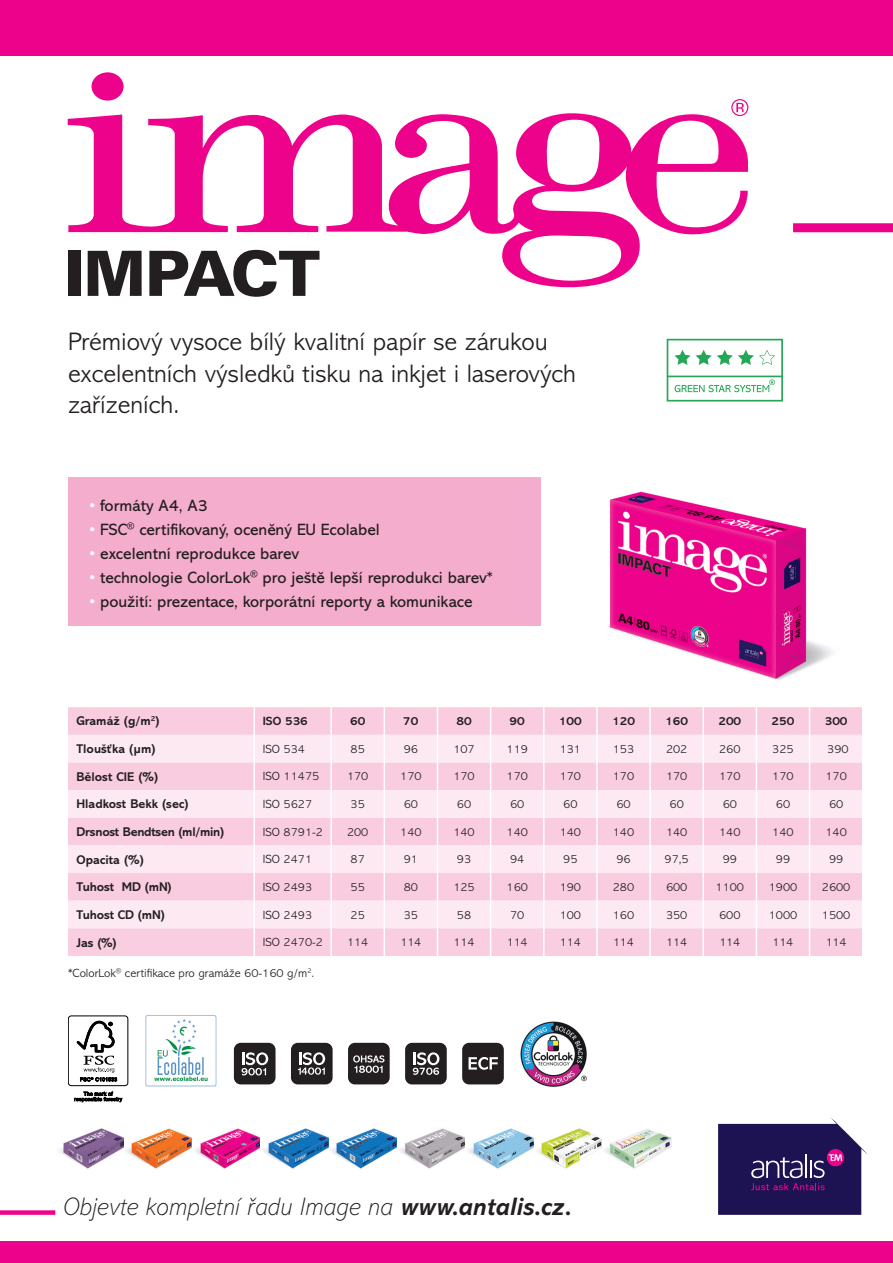
<style>
.page{position:relative;width:893px;height:1263px;background:#fff}
.page>*{position:absolute;margin:0;border:0;box-sizing:border-box;transform-origin:0 0}
.t1{font:300 25.5px/31.5px "Abadi MT Pro";color:#231f20}
.t2{font:italic 200 25.5px "Abadi MT Pro";color:#231f20}
.t3{font:16.5px "Abadi MT Pro";color:#231f20}
.t4{font:700 12.75px "Abadi MT Pro";color:#231f20}
.t5{font:700 12.75px "Abadi MT Pro";letter-spacing:-.02em;color:#231f20}
.t6{font:300 12px "Abadi MT Pro";color:#231f20}
.t7{font:700 12px "Abadi MT Pro";color:#231f20}
.s1{color:#fff}
.s2{font-weight:700}
</style>
<div class="page">
<div style="left:0;top:0;width:893px;height:55px;background:#ed028c"></div>
<div style="left:0;top:1242px;width:893px;height:21px;background:#ed028c"></div>
<div style="left:793px;top:223px;width:100px;height:9px;background:#ed028c"></div>
<div style="left:68px;top:478px;width:472px;height:148px;background:#f5adce"></div>
<svg style="left:68px;top:707px;width:794px;height:249px;background:#fadae7"></svg>
<img style="left:608px;top:491px;width:225px;height:189px">
<svg style="left:667px;top:339px;width:116px;height:62px"></svg>
<div style="left:68px;top:251px;width:13px;height:45px;background:#231f20"></div>
<svg style="left:88px;top:288px;width:54px;height:8px"></svg>
<svg style="left:149px;top:288px;width:157px;height:9px"></svg>
<svg style="left:68px;top:72px;width:680px;height:216px"></svg>
<svg style="left:731px;top:99px;width:17px;height:17px"></svg>
<svg style="left:718px;top:1118px;width:150px;height:97px;background:#44386f"></svg>
<div style="left:0;top:1210px;width:55px;height:5px;background:#ed028c"></div>
<img style="left:520px;top:1021px;width:67px;height:66px">
<img style="left:145px;top:1015px;width:72px;height:72px">
<div style="left:68px;top:1015px;width:60px;height:71px;border:1px solid #000;border-radius:3px"></div>
<svg style="left:77px;top:1021px;width:40px;height:60px"></svg>
<svg style="left:74px;top:1091px;width:48px;height:11px"></svg>
<div style="left:462px;top:1043px;width:42px;height:41px;background:#231f20;border-radius:7px"></div>
<svg style="left:469px;top:1057px;width:29px;height:13px"></svg>
<div style="left:234px;top:1043px;width:42px;height:41px;background:#231f20;border-radius:7px"></div>
<svg style="left:241px;top:1052px;width:27px;height:23px"></svg>
<div style="left:405px;top:1043px;width:42px;height:41px;background:#231f20;border-radius:7px"></div>
<svg style="left:413px;top:1052px;width:26px;height:23px"></svg>
<div style="left:291px;top:1043px;width:42px;height:41px;background:#231f20;border-radius:7px"></div>
<svg style="left:298px;top:1052px;width:27px;height:23px"></svg>
<div style="left:348px;top:1043px;width:42px;height:41px;background:#231f20;border-radius:7px"></div>
<svg style="left:353px;top:1055px;width:31px;height:18px"></svg>
<img style="left:60px;top:1128px;width:64px;height:41px">
<img style="left:126px;top:1128px;width:66px;height:41px">
<img style="left:195px;top:1128px;width:65px;height:41px">
<img style="left:263px;top:1128px;width:66px;height:41px">
<img style="left:331px;top:1128px;width:66px;height:41px">
<img style="left:399px;top:1128px;width:66px;height:41px">
<img style="left:468px;top:1128px;width:66px;height:41px">
<img style="left:538px;top:1128px;width:64px;height:41px">
<img style="left:604px;top:1129px;width:68px;height:40px">
<p class="t1" style="left:68px;top:327px;width:481px">Prémiový vysoce bílý kvalitní papír se zárukou</p>
<p class="t1" style="left:68px;top:358px;width:510px">excelentních výsledků tisku na inkjet i laserových zařízeních.</p>
<p class="t3" style="left:89px;top:496px;width:120px"><span class="s1">•</span> formáty A4, A3</p>
<p class="t3" style="left:89px;top:520px;width:292px"><span class="s1">•</span> FSC<sup>®</sup> certifikovaný, oceněný EU Ecolabel</p>
<p class="t3" style="left:89px;top:544px;width:211px"><span class="s1">•</span> excelentní reprodukce barev</p>
<p class="t3" style="left:89px;top:568px;width:405px"><span class="s1">•</span> technologie ColorLok<sup>®</sup> pro ještě lepší reprodukci barev*</p>
<p class="t3" style="left:89px;top:592px;width:384px"><span class="s1">•</span> použití: prezentace, korporátní reporty a komunikace</p>
<p class="t4" style="left:77px;top:714px;width:84px">Gramáž (g/m<sup>2</sup>)</p>
<p class="t7" style="left:263px;top:714px;width:47px">ISO 536</p>
<p class="t7" style="left:350px;top:714px;width:17px">60</p>
<p class="t7" style="left:403px;top:714px;width:17px">70</p>
<p class="t7" style="left:456px;top:714px;width:17px">80</p>
<p class="t7" style="left:510px;top:714px;width:17px">90</p>
<p class="t7" style="left:559px;top:714px;width:24px">100</p>
<p class="t7" style="left:612px;top:714px;width:24px">120</p>
<p class="t7" style="left:665px;top:714px;width:24px">160</p>
<p class="t7" style="left:718px;top:714px;width:24px">200</p>
<p class="t7" style="left:772px;top:714px;width:24px">250</p>
<p class="t7" style="left:825px;top:714px;width:24px">300</p>
<p class="t4" style="left:77px;top:741px;width:81px">Tloušťka (µm)</p>
<p class="t6" style="left:263px;top:742px;width:44px">ISO 534</p>
<p class="t6" style="left:351px;top:742px;width:16px">85</p>
<p class="t6" style="left:404px;top:742px;width:16px">96</p>
<p class="t6" style="left:453px;top:742px;width:23px">107</p>
<p class="t6" style="left:506px;top:742px;width:23px">119</p>
<p class="t6" style="left:560px;top:742px;width:23px">131</p>
<p class="t6" style="left:613px;top:742px;width:23px">153</p>
<p class="t6" style="left:666px;top:742px;width:23px">202</p>
<p class="t6" style="left:719px;top:742px;width:23px">260</p>
<p class="t6" style="left:772px;top:742px;width:23px">325</p>
<p class="t6" style="left:827px;top:742px;width:23px">390</p>
<p class="t4" style="left:77px;top:769px;width:83px">Bělost CIE (%)</p>
<p class="t6" style="left:263px;top:770px;width:58px">ISO 11475</p>
<p class="t6" style="left:347px;top:770px;width:23px">170</p>
<p class="t6" style="left:400px;top:770px;width:23px">170</p>
<p class="t6" style="left:453px;top:770px;width:23px">170</p>
<p class="t6" style="left:506px;top:770px;width:23px">170</p>
<p class="t6" style="left:560px;top:770px;width:23px">170</p>
<p class="t6" style="left:613px;top:770px;width:23px">170</p>
<p class="t6" style="left:666px;top:770px;width:23px">170</p>
<p class="t6" style="left:719px;top:770px;width:23px">170</p>
<p class="t6" style="left:772px;top:770px;width:23px">170</p>
<p class="t6" style="left:825px;top:770px;width:23px">170</p>
<p class="t4" style="left:77px;top:797px;width:114px">Hladkost Bekk (sec)</p>
<p class="t6" style="left:263px;top:797px;width:51px">ISO 5627</p>
<p class="t6" style="left:351px;top:797px;width:16px">35</p>
<p class="t6" style="left:404px;top:797px;width:16px">60</p>
<p class="t6" style="left:457px;top:797px;width:16px">60</p>
<p class="t6" style="left:510px;top:797px;width:16px">60</p>
<p class="t6" style="left:563px;top:797px;width:16px">60</p>
<p class="t6" style="left:616px;top:797px;width:16px">60</p>
<p class="t6" style="left:670px;top:797px;width:16px">60</p>
<p class="t6" style="left:723px;top:797px;width:16px">60</p>
<p class="t6" style="left:776px;top:797px;width:16px">60</p>
<p class="t6" style="left:829px;top:797px;width:16px">60</p>
<p class="t5" style="left:77px;top:824px;width:149px">Drsnost Bendtsen (ml/min)</p>
<p class="t6" style="left:263px;top:825px;width:62px">ISO 8791-2</p>
<p class="t6" style="left:347px;top:825px;width:23px">200</p>
<p class="t6" style="left:400px;top:825px;width:23px">140</p>
<p class="t6" style="left:453px;top:825px;width:23px">140</p>
<p class="t6" style="left:506px;top:825px;width:23px">140</p>
<p class="t6" style="left:560px;top:825px;width:23px">140</p>
<p class="t6" style="left:613px;top:825px;width:23px">140</p>
<p class="t6" style="left:666px;top:825px;width:23px">140</p>
<p class="t6" style="left:719px;top:825px;width:23px">140</p>
<p class="t6" style="left:772px;top:825px;width:23px">140</p>
<p class="t6" style="left:825px;top:825px;width:23px">140</p>
<p class="t4" style="left:77px;top:852px;width:69px">Opacita (%)</p>
<p class="t6" style="left:263px;top:853px;width:51px">ISO 2471</p>
<p class="t6" style="left:351px;top:853px;width:16px">87</p>
<p class="t6" style="left:404px;top:853px;width:16px">91</p>
<p class="t6" style="left:457px;top:853px;width:16px">93</p>
<p class="t6" style="left:510px;top:853px;width:16px">94</p>
<p class="t6" style="left:563px;top:853px;width:16px">95</p>
<p class="t6" style="left:616px;top:853px;width:16px">96</p>
<p class="t6" style="left:665px;top:853px;width:26px">97,5</p>
<p class="t6" style="left:723px;top:853px;width:16px">99</p>
<p class="t6" style="left:776px;top:853px;width:16px">99</p>
<p class="t6" style="left:829px;top:853px;width:16px">99</p>
<p class="t4" style="left:77px;top:880px;width:97px">Tuhost MD (mN)</p>
<p class="t6" style="left:263px;top:880px;width:51px">ISO 2493</p>
<p class="t6" style="left:351px;top:880px;width:16px">55</p>
<p class="t6" style="left:404px;top:880px;width:16px">80</p>
<p class="t6" style="left:453px;top:880px;width:23px">125</p>
<p class="t6" style="left:506px;top:880px;width:23px">160</p>
<p class="t6" style="left:560px;top:880px;width:23px">190</p>
<p class="t6" style="left:613px;top:880px;width:23px">280</p>
<p class="t6" style="left:666px;top:880px;width:23px">600</p>
<p class="t6" style="left:716px;top:880px;width:30px">1100</p>
<p class="t6" style="left:769px;top:880px;width:30px">1900</p>
<p class="t6" style="left:822px;top:880px;width:30px">2600</p>
<p class="t4" style="left:77px;top:907px;width:90px">Tuhost CD (mN)</p>
<p class="t6" style="left:263px;top:908px;width:51px">ISO 2493</p>
<p class="t6" style="left:351px;top:908px;width:16px">25</p>
<p class="t6" style="left:404px;top:908px;width:16px">35</p>
<p class="t6" style="left:457px;top:908px;width:16px">58</p>
<p class="t6" style="left:510px;top:908px;width:16px">70</p>
<p class="t6" style="left:560px;top:908px;width:23px">100</p>
<p class="t6" style="left:613px;top:908px;width:23px">160</p>
<p class="t6" style="left:666px;top:908px;width:23px">350</p>
<p class="t6" style="left:719px;top:908px;width:23px">600</p>
<p class="t6" style="left:769px;top:908px;width:30px">1000</p>
<p class="t6" style="left:822px;top:908px;width:30px">1500</p>
<p class="t4" style="left:77px;top:935px;width:42px">Jas (%)</p>
<p class="t6" style="left:263px;top:936px;width:62px">ISO 2470-2</p>
<p class="t6" style="left:347px;top:936px;width:22px">114</p>
<p class="t6" style="left:400px;top:936px;width:22px">114</p>
<p class="t6" style="left:454px;top:936px;width:22px">114</p>
<p class="t6" style="left:507px;top:936px;width:22px">114</p>
<p class="t6" style="left:560px;top:936px;width:22px">114</p>
<p class="t6" style="left:613px;top:936px;width:22px">114</p>
<p class="t6" style="left:666px;top:936px;width:22px">114</p>
<p class="t6" style="left:719px;top:936px;width:22px">114</p>
<p class="t6" style="left:772px;top:936px;width:22px">114</p>
<p class="t6" style="left:826px;top:936px;width:22px">114</p>
<p class="t6" style="left:68px;top:966px;width:248px">*ColorLok<sup>®</sup> certifikace pro gramáže 60-160 g/m<sup>2</sup>.</p>
<p class="t2" style="left:64px;top:1192px;width:509px">Objevte kompletní řadu Image na <span class="s2">www.antalis.cz.</span></p>
</div>
